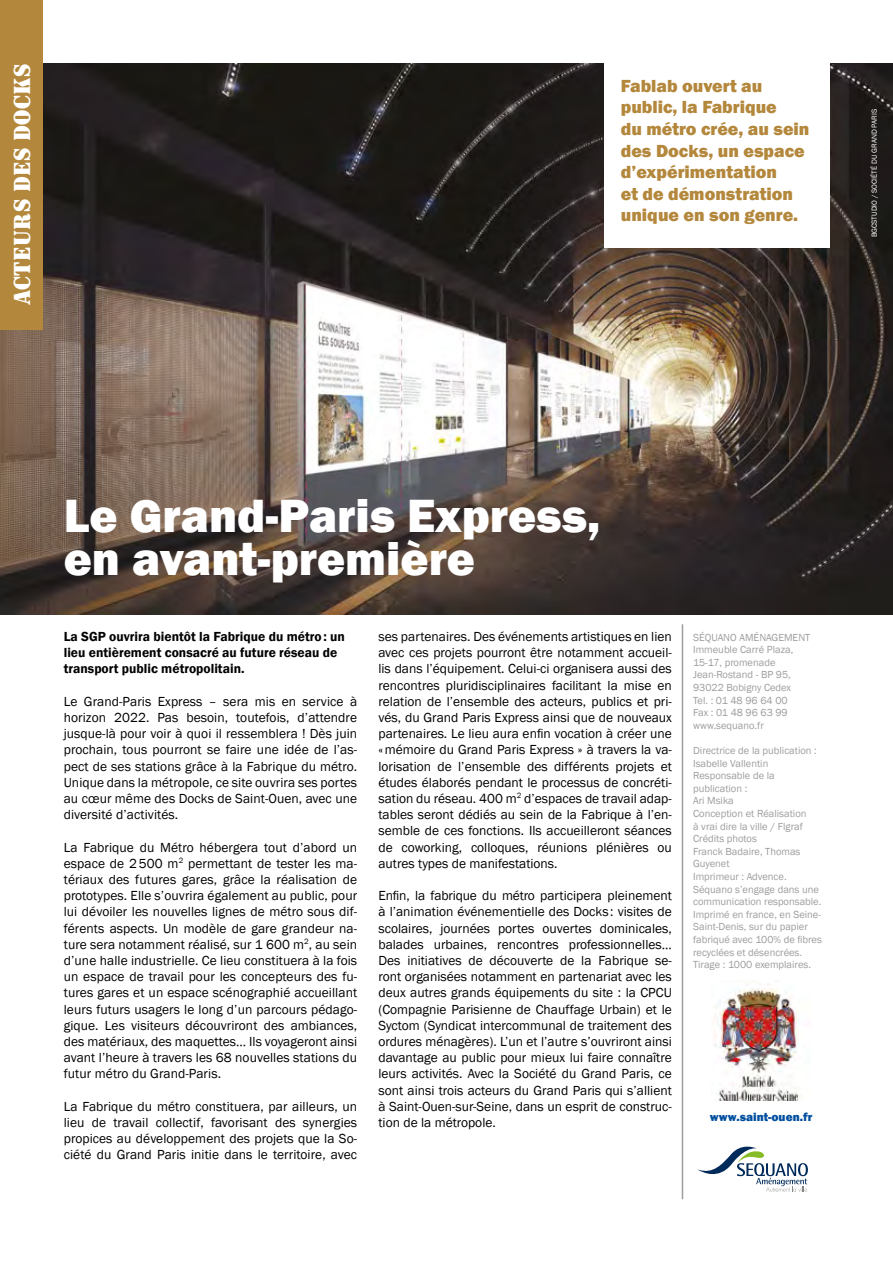
<style>
.page{position:relative;width:893px;height:1263px;background:#fff}
.page>*{position:absolute;margin:0;border:0;box-sizing:border-box;transform-origin:0 0}
.t1{font:800 48px/43.5px "Franklin Gothic";color:#fff}
.t2{font:24px "Stencil Sol D";letter-spacing:.02em;color:#fff}
.t3{font:800 18px/21.6px "Franklin Gothic";color:#b4883c}
.t4{font:13.5px/16.2px "Franklin Gothic";letter-spacing:.005em;color:#000;text-align:justify}
.t5{font:600 13.5px/16.2px "Franklin Gothic";color:#000}
.t6{font:800 12px "Franklin Gothic";color:#004f9f}
.t7{font:10.5px/12.6px "Franklin Gothic";color:#9d9d9c}
.t8{font:7.5px "Franklin Gothic";color:#fff}
</style>
<div class="page">
<svg style="left:698px;top:1146px;width:110px;height:46px"></svg>
<img style="left:714px;top:988px;width:87px;height:113px">
<img style="left:0;top:64px;width:893px;height:550px">
<div style="left:0;top:0;width:43px;height:330px;background:#b4883c"></div>
<div style="left:604px;top:62px;width:225px;height:186px;background:#fff"></div>
<hr style="left:682px;top:624px;width:1px;height:575px;background:#9d9d9c">
<h2 class="t2" style="left:8px;top:305px;width:242px;rotate:-90deg">ACTEURS DES DOCKS</h2>
<h3 class="t3" style="left:621px;top:75px;width:190px">Fablab ouvert au public, la Fabrique<br>du métro crée, au sein des Docks, un espace d’expérimentation<br>et de démonstration unique en son genre.</h3>
<p class="t8" style="left:870px;top:237px;width:130px;rotate:-90deg">BGCSTUDIO / SOCIÉTÉ DU GRAND PARIS</p>
<h1 class="t1" style="left:64px;top:494px;width:538px">Le Grand-Paris Express, en avant-première</h1>
<p class="t5" style="left:64px;top:628px;width:283px">La SGP ouvrira bientôt la Fabrique du métro: un lieu entièrement consacré au future réseau de transport public métropolitain.</p>
<p class="t4" style="left:64px;top:693px;width:295px">Le Grand-Paris Express – sera mis en service à horizon 2022. Pas besoin, toutefois, d’attendre jusque-là pour voir à quoi il ressemblera ! Dès juin prochain, tous pourront se faire une idée de l’as&shy;pect de ses stations grâce à la Fabrique du métro.<br>Unique dans la métropole, ce site ouvrira ses portes au cœur même des Docks de Saint-Ouen, avec une diversité d’activités.</p>
<p class="t4" style="left:64px;top:839px;width:295px">La Fabrique du Métro hébergera tout d’abord un espace de 2500 m<sup>2</sup> permettant de tester les ma&shy;tériaux des futures gares, grâce la réalisation de prototypes. Elle s’ouvrira également au public, pour lui dévoiler les nouvelles lignes de métro sous dif&shy;férents aspects. Un modèle de gare grandeur na&shy;ture sera notamment réalisé, sur 1 600 m<sup>2</sup>, au sein d’une halle industrielle. Ce lieu constituera à la fois un espace de travail pour les concepteurs des fu&shy;tures gares et un espace scénographié accueillant leurs futurs usagers le long d’un parcours pédago&shy;gique. Les visiteurs découvriront des ambiances, des matériaux, des maquettes… Ils voyageront ainsi avant l’heure à travers les 68 nouvelles stations du futur métro du Grand-Paris.</p>
<p class="t4" style="left:64px;top:1098px;width:295px">La Fabrique du métro constituera, par ailleurs, un lieu de travail collectif, favorisant des synergies propices au développement des projets que la So&shy;ciété du Grand Paris initie dans le territoire, avec</p>
<p class="t4" style="left:378px;top:629px;width:295px">ses partenaires. Des événements artistiques en lien avec ces projets pourront être notamment accueil&shy;lis dans l’équipement. Celui-ci organisera aussi des rencontres pluridisciplinaires facilitant la mise en relation de l’ensemble des acteurs, publics et pri&shy;vés, du Grand Paris Express ainsi que de nouveaux partenaires. Le lieu aura enfin vocation à créer une «mémoire du Grand Paris Express » à travers la va&shy;lorisation de l’ensemble des différents projets et études élaborés pendant le processus de concréti&shy;sation du réseau. 400 m<sup>2</sup> d’espaces de travail adap&shy;tables seront dédiés au sein de la Fabrique à l’en&shy;semble de ces fonctions. Ils accueilleront séances de coworking, colloques, réunions plénières ou autres types de manifestations.</p>
<p class="t4" style="left:378px;top:888px;width:295px">Enfin, la fabrique du métro participera pleinement à l’animation événementielle des Docks : visites de scolaires, journées portes ouvertes dominicales, balades urbaines, rencontres professionnelles… Des initiatives de découverte de la Fabrique se&shy;ront organisées notamment en partenariat avec les deux autres grands équipements du site : la CPCU (Compagnie Parisienne de Chauffage Urbain) et le Syctom (Syndicat intercommunal de traitement des ordures ménagères). L’un et l’autre s’ouvriront ainsi davantage au public pour mieux lui faire connaître leurs activités. Avec la Société du Grand Paris, ce sont ainsi trois acteurs du Grand Paris qui s’allient à Saint-Ouen-sur-Seine, dans un esprit de construc&shy;tion de la métropole.</p>
<p class="t7" style="left:693px;top:631px;width:119px">SÉQUANO AMÉNAGEMENT<br>Immeuble Carré Plaza,<br>15-17, promenade<br>Jean-Rostand - BP 95,<br>93022 Bobigny Cedex<br>Tel. : 01 48 96 64 00<br>Fax : 01 48 96 63 99 www.sequano.fr</p>
<p class="t7" style="left:693px;top:744px;width:130px">Directrice de la publication :<br>Isabelle Vallentin<br>Responsable de la publication :<br>Ari Msika<br>Conception et Réalisation<br>à vrai dire la ville / Flgraf<br>Crédits photos<br>Franck Badaire, Thomas<br>Guyenet<br>Imprimeur : Advence.<br>Séquano s’engage dans une communication responsable.<br>Imprimé en france, en Seine-<br>Saint-Denis, sur du papier fabriqué avec 100% de fibres recyclées et désencrées.<br>Tirage : 1000 exemplaires.</p>
<p class="t6" style="left:710px;top:1109px;width:104px">www.saint-ouen.fr</p>
</div>
